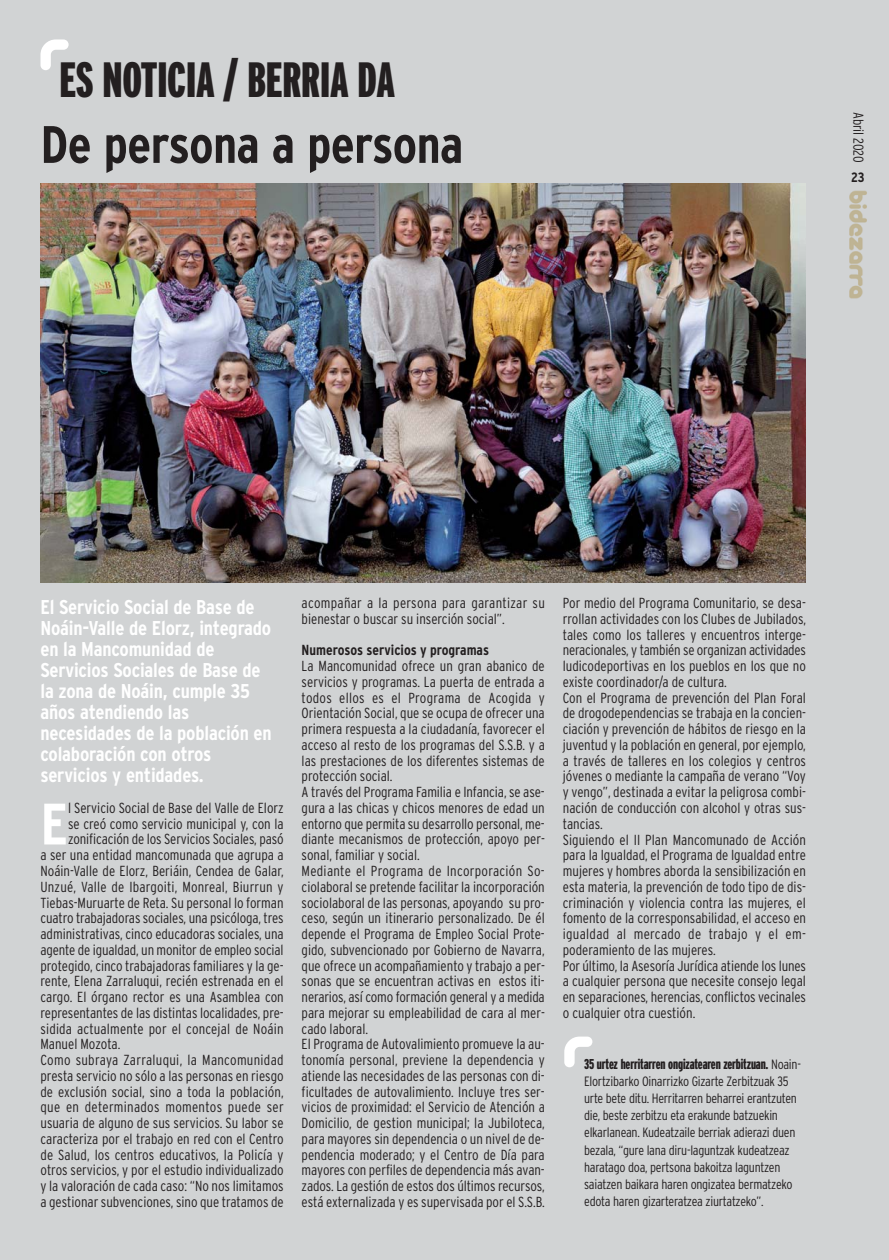
<style>
.page{position:relative;width:889px;height:1260px;background:#fff}
.page>*{position:absolute;margin:0;border:0;box-sizing:border-box;transform-origin:0 0}
.t1{font:700 condensed 58.35px "Interstate";color:#fff}
.t2{font:700 condensed 52.5px "Interstate";letter-spacing:-.01em;color:#231f20}
.t3{font:900 extra-condensed 49.5px "Interstate";letter-spacing:-.005em;color:#231f20}
.t4{font:700 condensed 19.95px/21px "Interstate";letter-spacing:-.01em;color:#fff}
.t5{font:300 condensed 14.55px/15.8px "Interstate";color:#231f20}
.t6{font:300 condensed 14.55px "Interstate";letter-spacing:.02em;color:#231f20}
.t7{font:700 condensed 14.55px "Interstate";color:#231f20}
.t8{font:900 extra-condensed 14.25px "Interstate";letter-spacing:-.01em;color:#231f20}
.t9{font:300 condensed 14.25px "Interstate";letter-spacing:-.01em;color:#231f20}
.t10{font:300 condensed 13.5px/17.1px "Interstate";letter-spacing:-.02em;color:#231f20}
.t11{font:700 condensed 13.5px "Interstate";color:#231f20}
.s1{font-weight:300;font-stretch:condensed;font-size:13.5px}
</style>
<div class="page">
<div style="left:0;top:0;width:889px;height:1259px;background:#d1d3d4"></div>
<svg style="left:40px;top:39px;width:29px;height:31px"></svg>
<svg style="left:564px;top:1036px;width:28px;height:31px"></svg>
<img style="left:40px;top:183px;width:766px;height:399px">
<img style="left:849px;top:190px;width:18px;height:109px">
<h3 class="t3" style="left:59px;top:61px;width:337px">ES NOTICIA / BERRIA DA</h3>
<h2 class="t2" style="left:40px;top:125px;width:424px">De persona a persona</h2>
<p class="t9" style="left:864px;top:112px;width:52px;rotate:90deg">Abril 2020</p>
<p class="t11" style="left:851px;top:172px;width:15px">23</p>
<p class="t4" style="left:40px;top:598px;width:233px">El Servicio Social de Base de<br>Noáin-Valle de Elorz, integrado en la Mancomunidad de<br>Servicios Sociales de Base de la zona de Noáin, cumple 35 años atendiendo las necesidades de la población en colaboración con otros servicios y entidades.</p>
<h1 class="t1" style="left:40px;top:801px;width:29px">E</h1>
<p class="t5" style="left:68px;top:801px;width:217px">l Servicio Social de Base del Valle de Elorz</p>
<p class="t5" style="left:68px;top:816px;width:217px">se creó como servicio municipal y, con la</p>
<p class="t5" style="left:68px;top:832px;width:217px">zonificación de los Servicios Sociales, pasó</p>
<p class="t5" style="left:40px;top:848px;width:245px">a ser una entidad mancomunada que agrupa a</p>
<p class="t5" style="left:40px;top:864px;width:245px">Noáin-Valle de Elorz, Beriáin, Cendea de Galar,</p>
<p class="t5" style="left:40px;top:879px;width:245px">Unzué, Valle de Ibargoiti, Monreal, Biurrun y</p>
<p class="t5" style="left:40px;top:895px;width:245px">Tiebas-Muruarte de Reta. Su personal lo forman</p>
<p class="t5" style="left:40px;top:911px;width:245px">cuatro trabajadoras sociales, una psicóloga, tres</p>
<p class="t5" style="left:40px;top:927px;width:245px">administrativas, cinco educadoras sociales, una</p>
<p class="t5" style="left:40px;top:942px;width:245px">agente de igualdad, un monitor de empleo social</p>
<p class="t5" style="left:40px;top:958px;width:245px">protegido, cinco trabajadoras familiares y la ge-</p>
<p class="t5" style="left:40px;top:974px;width:245px">rente, Elena Zarraluqui, recién estrenada en el</p>
<p class="t5" style="left:40px;top:990px;width:245px">cargo. El órgano rector es una Asamblea con</p>
<p class="t5" style="left:40px;top:1005px;width:245px">representantes de las distintas localidades, pre-</p>
<p class="t5" style="left:40px;top:1021px;width:245px">sidida actualmente por el concejal de Noáin</p>
<p class="t5" style="left:40px;top:1037px;width:81px">Manuel Mozota.</p>
<p class="t6" style="left:40px;top:1054px;width:245px">Como subraya Zarraluqui, la Mancomunidad</p>
<p class="t5" style="left:40px;top:1068px;width:245px">presta servicio no sólo a las personas en riesgo</p>
<p class="t5" style="left:40px;top:1084px;width:245px">de exclusión social, sino a toda la población,</p>
<p class="t6" style="left:40px;top:1101px;width:245px">que en determinados momentos puede ser</p>
<p class="t5" style="left:40px;top:1116px;width:245px">usuaria de alguno de sus servicios. Su labor se</p>
<p class="t5" style="left:40px;top:1131px;width:245px">caracteriza por el trabajo en red con el Centro</p>
<p class="t5" style="left:40px;top:1147px;width:245px">de Salud, los centros educativos, la Policía y</p>
<p class="t5" style="left:40px;top:1163px;width:245px">otros servicios, y por el estudio individualizado</p>
<p class="t5" style="left:40px;top:1179px;width:245px">y la valoración de cada caso: “No nos limitamos</p>
<p class="t5" style="left:40px;top:1194px;width:245px">a gestionar subvenciones, sino que tratamos de</p>
<p class="t5" style="left:302px;top:596px;width:245px">acompañar a la persona para garantizar su bienestar o buscar su inserción social”.</p>
<p class="t7" style="left:302px;top:644px;width:189px">Numerosos servicios y programas</p>
<p class="t5" style="left:302px;top:659px;width:245px">La Mancomunidad ofrece un gran abanico de servicios y programas. La puerta de entrada a todos ellos es el Programa de Acogida y Orientación Social, que se ocupa de ofrecer una primera respuesta a la ciudadanía, favorecer el acceso al resto de los programas del S.S.B. y a las prestaciones de los diferentes sistemas de protección social.<br>A través del Programa Familia e Infancia, se ase&shy;gura a las chicas y chicos menores de edad un entorno que permita su desarrollo personal, me&shy;diante mecanismos de protección, apoyo per&shy;sonal, familiar y social.<br>Mediante el Programa de Incorporación So&shy;ciolaboral se pretende facilitar la incorporación sociolaboral de las personas, apoyando su pro&shy;ceso, según un itinerario personalizado. De él depende el Programa de Empleo Social Prote&shy;gido, subvencionado por Gobierno de Navarra, que ofrece un acompañamiento y trabajo a per&shy;sonas que se encuentran activas en estos iti&shy;nerarios, así como formación general y a medida para mejorar su empleabilidad de cara al mer&shy;cado laboral.<br>El Programa de Autovalimiento promueve la au&shy;tonomía personal, previene la dependencia y atiende las necesidades de las personas con di&shy;ficultades de autovalimiento. Incluye tres ser&shy;vicios de proximidad: el Servicio de Atención a Domicilio, de gestion municipal; la Jubiloteca, para mayores sin dependencia o un nivel de de&shy;pendencia moderado; y el Centro de Día para mayores con perfiles de dependencia más avan&shy;zados. La gestión de estos dos últimos recursos, está externalizada y es supervisada por el S.S.B.</p>
<p class="t5" style="left:563px;top:596px;width:245px">Por medio del Programa Comunitario, se desa&shy;rrollan actividades con los Clubes de Jubilados, tales como los talleres y encuentros interge&shy;neracionales, y también se organizan actividades ludicodeportivas en los pueblos en los que no existe coordinador/a de cultura.<br>Con el Programa de prevención del Plan Foral de drogodependencias se trabaja en la concien&shy;ciación y prevención de hábitos de riesgo en la juventud y la población en general, por ejemplo, a través de talleres en los colegios y centros jóvenes o mediante la campaña de verano “Voy y vengo”, destinada a evitar la peligrosa combi&shy;nación de conducción con alcohol y otras sus&shy;tancias.<br>Siguiendo el II Plan Mancomunado de Acción para la Igualdad, el Programa de Igualdad entre mujeres y hombres aborda la sensibilización en esta materia, la prevención de todo tipo de dis&shy;criminación y violencia contra las mujeres, el fomento de la corresponsabilidad, el acceso en igualdad al mercado de trabajo y el em&shy;poderamiento de las mujeres.<br>Por último, la Asesoría Jurídica atiende los lunes a cualquier persona que necesite consejo legal en separaciones, herencias, conflictos vecinales o cualquier otra cuestión.</p>
<p class="t8" style="left:584px;top:1058px;width:218px">35 urtez herritarren ongizatearen zerbitzuan. <span class="s1">Noain-</span></p>
<p class="t10" style="left:584px;top:1073px;width:214px">Elortzibarko Oinarrizko Gizarte Zerbitzuak 35 urte bete ditu. Herritarren beharrei erantzuten die, beste zerbitzu eta erakunde batzuekin elkarlanean. Kudeatzaile berriak adierazi duen bezala, “gure lana diru-laguntzak kudeatzeaz haratago doa, pertsona bakoitza laguntzen saiatzen baikara haren ongizatea bermatzeko edota haren gizarteratzea ziurtatzeko”.</p>
</div>
